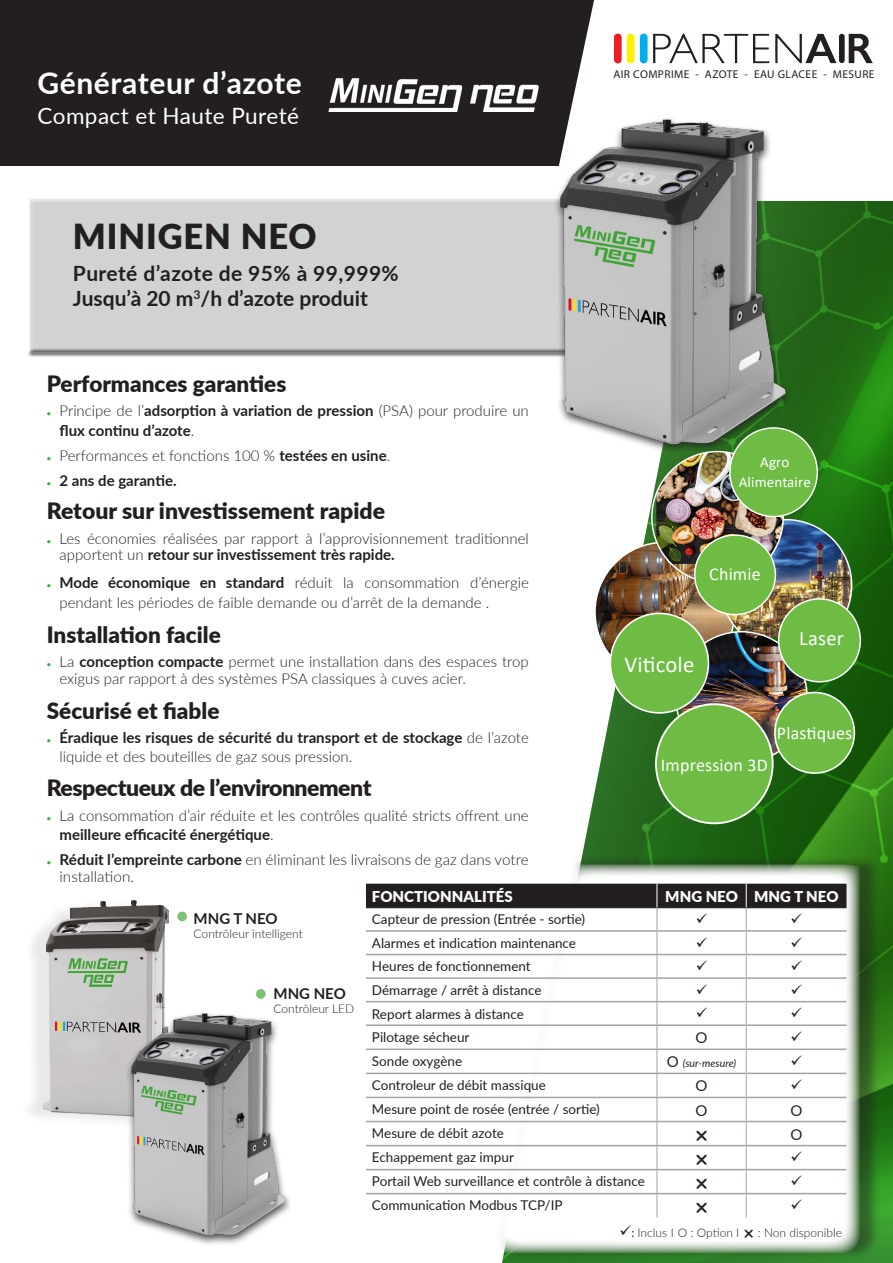
<style>
.page{position:relative;width:893px;height:1263px;background:#fff}
.page>*{position:absolute;margin:0;border:0;box-sizing:border-box;transform-origin:0 0}
.TitreDePageGauche{font:900 34.5px "Lato";letter-spacing:.025em;color:#231f20}
.Title_-_Medium_Text{font:700 30px "Lato";letter-spacing:.015em;color:#fff}
.t1{font:22.65px "Calibri";letter-spacing:.01em;color:#fff}
.Paragraph_Title_Small_Blue{font:900 22.5px "Lato";color:#231f20}
.Paragraph_Title_Small_Blue-2{font:900 22.5px "Lato";letter-spacing:-.02em;color:#231f20}
.Title_-_Medium_Text-2{font:22.5px "Lato";letter-spacing:.02em;color:#fff}
.Title_-_Medium_Text-3{font:700 21px/25.2px "Lato";color:#231f20}
.t2{font:20.55px "Calibri";letter-spacing:.01em;color:#fff}
.t3{font:18px "Calibri";letter-spacing:.01em;color:#fff}
.t4{font:300 15px/16.5px "Lato";color:#231f20}
.t5{font:700 15px/19.5px "Lato";color:#231f20}
.t6{font:900 15px "Lato";color:#fff}
.t7{font:15px "Calibri";letter-spacing:.01em;color:#fff}
.t8{font:15px "Lato";color:#231f20}
.t9{font:13.5px "Lato";color:#231f20}
.t10{font:300 12px "Lato";color:#231f20}
.t11{font:11.4px "Myriad Pro";letter-spacing:.035em;color:#231f20}
.t12{font:italic 10.5px "Lato";color:#231f20}
.s1{font-size:7.5px;color:#40ae49}
.s2{font-weight:300}
.s3{font-weight:700;font-size:7.5px;color:#40ae49}
.s4{font-weight:700}
.s5{font-style:normal;font-size:15px}
.s6{font-weight:400}
</style>
<div class="page">
<div style="left:0;top:0;width:630px;height:166px;background:#231f20"></div>
<svg style="left:578px;top:0;width:315px;height:201px"></svg>
<div style="left:26px;top:196px;width:597px;height:161px;background:#231f20;opacity:.55"></div>
<svg style="left:775px;top:34px;width:98px;height:29px"></svg>
<svg style="left:614px;top:34px;width:155px;height:30px"></svg>
<img style="left:497px;top:201px;width:396px;height:1062px">
<div style="left:496px;top:855px;width:385px;height:405px;background:#231f20;opacity:.47"></div>
<svg style="left:489px;top:864px;width:371px;height:389px"></svg>
<div style="left:177px;top:911px;width:10px;height:10px;background:#7fc077;border-radius:50%"></div>
<img style="left:529px;top:74px;width:311px;height:377px">
<img style="left:595px;top:542px;width:135px;height:128px">
<img style="left:730px;top:520px;width:122px;height:112px">
<img style="left:656px;top:452px;width:127px;height:112px">
<div style="left:730px;top:428px;width:87px;height:88px;background:#6ebc44;border-radius:50%"></div>
<div style="left:695px;top:535px;width:80px;height:79px;background:#6ebc44;border-radius:50%"></div>
<div style="left:694px;top:534px;width:82px;height:81px;border:1px solid #fff;border-radius:50%"></div>
<img style="left:682px;top:632px;width:125px;height:126px">
<div style="left:610px;top:613px;width:98px;height:100px;background:#6ebc44;border-radius:50%"></div>
<div style="left:609px;top:613px;width:100px;height:101px;border:2px solid #fff;border-radius:50%"></div>
<div style="left:779px;top:599px;width:81px;height:83px;background:#6ebc44;border-radius:50%"></div>
<div style="left:775px;top:692px;width:79px;height:81px;background:#6ebc44;border-radius:50%"></div>
<div style="left:774px;top:692px;width:81px;height:82px;border:2px solid #fff;border-radius:50%"></div>
<div style="left:656px;top:704px;width:117px;height:119px;background:#6ebc44;border-radius:50%"></div>
<div style="left:655px;top:703px;width:119px;height:121px;border:2px solid #fff;border-radius:50%"></div>
<img style="left:329px;top:74px;width:209px;height:37px">
<div style="left:21px;top:896px;width:147px;height:232px;background:#231f20;opacity:.1"></div>
<img style="left:43px;top:896px;width:126px;height:112px">
<img style="left:43px;top:1008px;width:247px;height:237px">
<div style="left:256px;top:989px;width:10px;height:10px;background:#7fc077;border-radius:50%"></div>
<svg style="left:745px;top:1229px;width:8px;height:8px"></svg>
<svg style="left:366px;top:884px;width:480px;height:333px"></svg>
<p class="Title_-_Medium_Text" style="left:38px;top:61px;width:266px">Générateur d’azote</p>
<p class="Title_-_Medium_Text-2" style="left:38px;top:100px;width:263px">Compact et Haute Pureté</p>
<p class="TitreDePageGauche" style="left:73px;top:210px;width:245px">MINIGEN NEO</p>
<p class="Title_-_Medium_Text-3" style="left:73px;top:260px;width:327px">Pureté d’azote de 95% à 99,999%<br>Jusqu’à 20 m<sup>3</sup>/h d’azote produit</p>
<p class="Paragraph_Title_Small_Blue" style="left:47px;top:367px;width:241px">Performances garanties</p>
<p class="t5" style="left:60px;top:400px;width:471px;text-indent:-13px"><span class="s1">•</span> <span class="s2">Principe de l’</span>adsorption à variation de pression <span class="s2">(PSA) pour produire un </span>flux continu d’azote<span class="s2">.</span></p>
<p class="t4" style="left:47px;top:446px;width:345px"><span class="s3">•</span> Performances et fonctions 100 % <span class="s4">testées en usine</span>.</p>
<p class="t5" style="left:47px;top:470px;width:131px"><span class="s1">•</span> 2 ans de garantie.</p>
<p class="Paragraph_Title_Small_Blue" style="left:47px;top:494px;width:340px">Retour sur investissement rapide</p>
<p class="t4" style="left:60px;top:530px;width:471px;text-indent:-13px"><span class="s3">•</span> Les économies réalisées par rapport à l’approvisionnement traditionnel apportent un <span class="s4">retour sur investissement très rapide.</span></p>
<p class="t4" style="left:60px;top:573px;width:471px;line-height:19.5px;text-indent:-13px"><span class="s3">•</span> <span class="s4">Mode économique en standard</span> réduit la consommation d’énergie pendant les périodes de faible demande ou d’arrêt de la demande .</p>
<p class="Paragraph_Title_Small_Blue" style="left:47px;top:618px;width:176px">Installation facile</p>
<p class="t4" style="left:60px;top:653px;width:471px;text-indent:-13px"><span class="s3">•</span> La <span class="s4">conception compacte</span> permet une installation dans des espaces trop exigus par rapport à des systèmes PSA classiques à cuves acier.</p>
<p class="Paragraph_Title_Small_Blue" style="left:47px;top:694px;width:174px">Sécurisé et fiable</p>
<p class="t5" style="left:60px;top:727px;width:471px;text-indent:-13px"><span class="s1">•</span> Éradique les risques de sécurité du transport et de stockage <span class="s2">de l’azote liquide et des bouteilles de gaz sous pression.</span></p>
<p class="Paragraph_Title_Small_Blue-2" style="left:47px;top:771px;width:326px">Respectueux de l’environnement</p>
<p class="t4" style="left:60px;top:805px;width:471px;line-height:19.5px;text-indent:-13px"><span class="s3">•</span> La consommation d’air réduite et les contrôles qualité stricts offrent une <span class="s4">meilleure efficacité énergétique</span>.</p>
<p class="t4" style="left:60px;top:851px;width:471px;text-indent:-13px"><span class="s3">•</span> <span class="s4">Réduit l’empreinte carbone</span> en éliminant les livraisons de gaz dans votre installation.</p>
<p class="t11" style="left:613px;top:67px;width:263px">AIR COMPRIME - AZOTE - EAU GLACEE - MESURE</p>
<p class="t7" style="left:760px;top:451px;width:31px">Agro</p>
<p class="t7" style="left:739px;top:472px;width:74px">Alimentaire</p>
<p class="t3" style="left:709px;top:562px;width:53px">Chimie</p>
<p class="t1" style="left:624px;top:649px;width:71px">Viticole</p>
<p class="t2" style="left:799px;top:624px;width:46px">Laser</p>
<p class="t3" style="left:661px;top:753px;width:108px">Impression 3D</p>
<p class="t3" style="left:777px;top:721px;width:77px">Plastiques</p>
<p class="t5" style="left:194px;top:908px;width:86px">MNG T NEO</p>
<p class="t10" style="left:194px;top:925px;width:111px">Contrôleur intelligent</p>
<p class="t5" style="left:273px;top:983px;width:74px">MNG NEO</p>
<p class="t10" style="left:273px;top:1001px;width:82px">Contrôleur LED</p>
<p class="t6" style="left:372px;top:885px;width:142px">FONCTIONNALITÉS</p>
<p class="t6" style="left:665px;top:885px;width:74px">MNG NEO</p>
<p class="t6" style="left:754px;top:885px;width:86px">MNG T NEO</p>
<p class="t9" style="left:372px;top:910px;width:215px">Capteur de pression (Entrée - sortie)</p>
<p class="t9" style="left:372px;top:933px;width:206px">Alarmes et indication maintenance</p>
<p class="t9" style="left:372px;top:957px;width:160px">Heures de fonctionnement</p>
<p class="t9" style="left:372px;top:980px;width:171px">Démarrage / arrêt à distance</p>
<p class="t9" style="left:372px;top:1004px;width:153px">Report alarmes à distance</p>
<p class="t9" style="left:372px;top:1027px;width:99px">Pilotage sécheur</p>
<p class="t8" style="left:696px;top:1027px;width:13px">O</p>
<p class="t9" style="left:372px;top:1051px;width:92px">Sonde oxygène</p>
<p class="t12" style="left:667px;top:1056px;width:71px"><span class="s5">O</span> (sur-mesure)</p>
<p class="t9" style="left:372px;top:1076px;width:175px">Controleur de débit massique</p>
<p class="t8" style="left:696px;top:1075px;width:13px">O</p>
<p class="t9" style="left:372px;top:1100px;width:229px">Mesure point de rosée (entrée / sortie)</p>
<p class="t8" style="left:696px;top:1099px;width:13px">O</p>
<p class="t8" style="left:790px;top:1099px;width:13px">O</p>
<p class="t9" style="left:372px;top:1124px;width:134px">Mesure de débit azote</p>
<p class="t8" style="left:790px;top:1123px;width:13px">O</p>
<p class="t9" style="left:372px;top:1148px;width:143px">Echappement gaz impur</p>
<p class="t9" style="left:372px;top:1172px;width:274px">Portail Web surveillance et contrôle à distance</p>
<p class="t9" style="left:372px;top:1196px;width:192px">Communication Modbus TCP/IP</p>
<p class="t10" style="left:620px;top:1224px;width:121px">✓<span class="s6">:</span> Inclus I O : Option I</p>
<p class="t10" style="left:758px;top:1224px;width:86px">: Non disponible</p>
</div>
